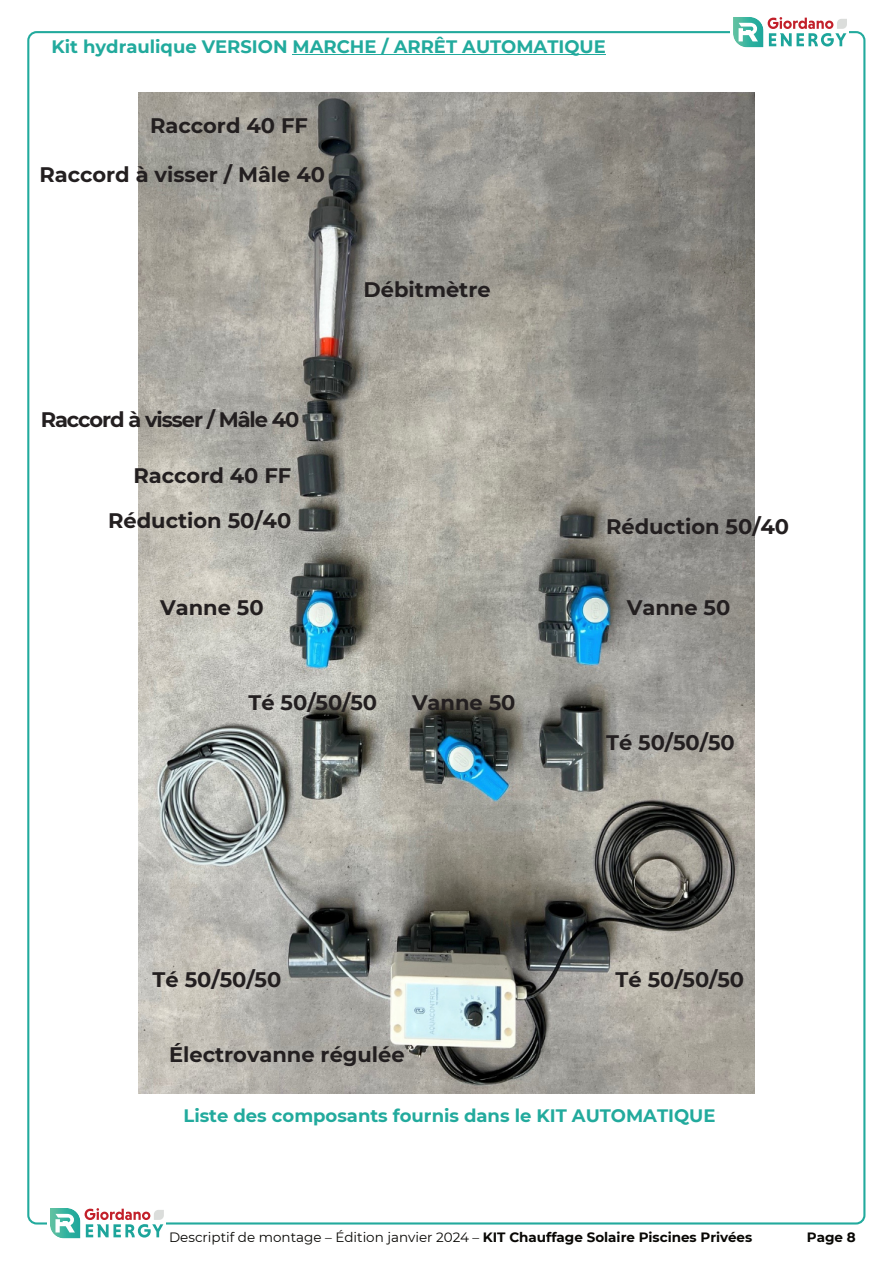
<style>
.page{position:relative;width:893px;height:1263px;background:#fff}
.page>*{position:absolute;margin:0;border:0;box-sizing:border-box;transform-origin:0 0}
.t1{font:700 21px/44.2px "Montserrat";color:#231f20;text-align:right}
.t2{font:700 21px "Montserrat";letter-spacing:-.055em;color:#231f20}
.t3{font:700 18px "Montserrat";color:#22aa9d}
.t4{font:13.5px "Montserrat";color:#080704}
.t5{font:700 13.5px "Montserrat";color:#080704}
.s1{font-weight:700}
</style>
<div class="page">
<svg style="left:50px;top:1208px;width:114px;height:30px"></svg>
<svg style="left:733px;top:17px;width:114px;height:30px"></svg>
<hr style="left:293px;top:54px;width:313px;height:1px;background:#22aa9d">
<img style="left:138px;top:92px;width:617px;height:1001px">
<p class="t3" style="left:51px;top:33px;width:556px">Kit hydraulique VERSION MARCHE / ARRÊT AUTOMATIQUE</p>
<p class="t1" style="left:150px;top:102px;width:159px">Raccord 40 FF</p>
<p class="t1" style="left:39px;top:152px;width:287px">Raccord à visser / Mâle 40</p>
<p class="t1" style="left:364px;top:267px;width:129px">Débitmètre</p>
<p class="t2" style="left:41px;top:405px;width:260px">Raccord à visser / Mâle 40</p>
<p class="t1" style="left:108px;top:453px;width:185px">Raccord 40 FF<br>Réduction 50/40</p>
<p class="t1" style="left:606px;top:503px;width:185px">Réduction 50/40</p>
<p class="t1" style="left:160px;top:585px;width:105px">Vanne 50</p>
<p class="t1" style="left:627px;top:585px;width:105px">Vanne 50</p>
<p class="t1" style="left:249px;top:679px;width:130px">Té 50/50/50</p>
<p class="t1" style="left:412px;top:679px;width:105px">Vanne 50</p>
<p class="t1" style="left:153px;top:956px;width:130px">Té 50/50/50</p>
<p class="t1" style="left:169px;top:1032px;width:237px">Électrovanne régulée</p>
<p class="t1" style="left:606px;top:719px;width:130px">Té 50/50/50</p>
<p class="t1" style="left:615px;top:956px;width:130px">Té 50/50/50</p>
<p class="t3" style="left:183px;top:1103px;width:533px">Liste des composants fournis dans le KIT AUTOMATIQUE</p>
<p class="t4" style="left:169px;top:1228px;width:585px">Descriptif de montage – Édition janvier 2024 – <span class="s1">KIT Chauffage Solaire Piscines Privées</span></p>
<p class="t5" style="left:807px;top:1227px;width:50px">Page 8</p>
</div>
